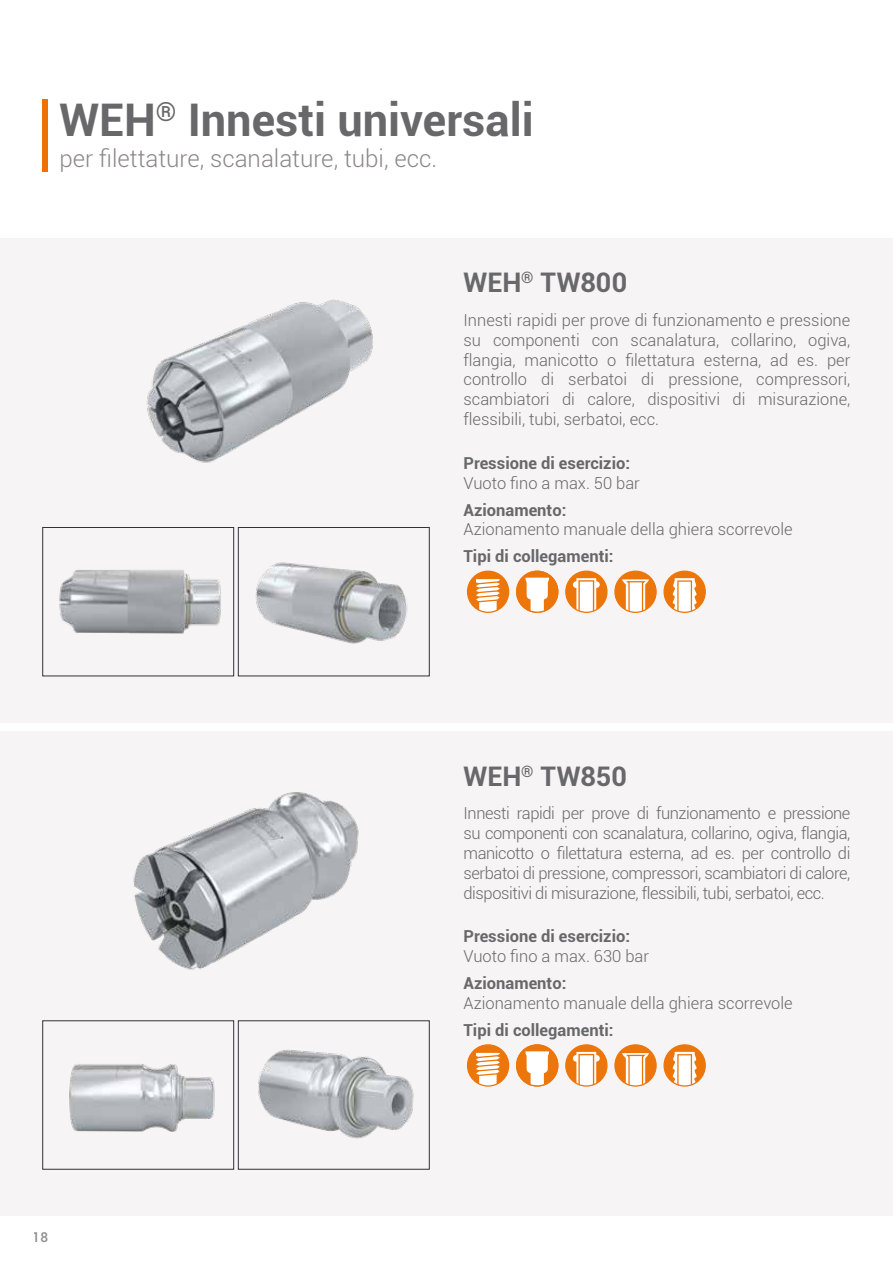
<style>
.page{position:relative;width:893px;height:1263px;background:#fff}
.page>*{position:absolute;margin:0;border:0;box-sizing:border-box;transform-origin:0 0}
.t1{font:700 45px "Roboto";color:#68686a}
.t2{font:700 27px "Roboto";color:#68686a}
.t3{font:300 24px "Roboto";color:#8b8788}
.t4{font:300 16.5px/19.8px "Roboto";color:#68686a;text-align:justify}
.t5{font:700 16.5px "Roboto";color:#68686a}
.t6{font:500 13.5px "Roboto";color:#68686a}
</style>
<div class="page">
<div style="left:0;top:238px;width:893px;height:485px;background:#f6f4f4"></div>
<div style="left:0;top:731px;width:893px;height:485px;background:#f6f4f4"></div>
<div style="left:43px;top:99px;width:5px;height:73px;background:#ee7203"></div>
<img style="left:147px;top:299px;width:226px;height:164px">
<img style="left:59px;top:570px;width:162px;height:64px">
<div style="left:43px;top:527px;width:191px;height:149px;border:1px solid #323237"></div>
<img style="left:255px;top:562px;width:153px;height:82px">
<div style="left:238px;top:527px;width:191px;height:149px;border:1px solid #323237"></div>
<img style="left:133px;top:792px;width:226px;height:178px">
<img style="left:69px;top:1064px;width:146px;height:68px">
<div style="left:43px;top:1020px;width:191px;height:149px;border:1px solid #323237"></div>
<img style="left:258px;top:1049px;width:156px;height:90px">
<div style="left:238px;top:1020px;width:191px;height:149px;border:1px solid #323237"></div>
<div style="left:467px;top:571px;width:42px;height:41px;background:#ed760a;border-radius:50%"></div>
<svg style="left:472px;top:577px;width:32px;height:35px"></svg>
<div style="left:467px;top:571px;width:42px;height:42px;border:1px solid #ed760a;border-radius:50%"></div>
<div style="left:517px;top:571px;width:41px;height:41px;background:#ed760a;border-radius:50%"></div>
<svg style="left:525px;top:577px;width:24px;height:35px"></svg>
<div style="left:516px;top:571px;width:42px;height:42px;border:1px solid #ed760a;border-radius:50%"></div>
<div style="left:615px;top:571px;width:41px;height:41px;background:#ed760a;border-radius:50%"></div>
<svg style="left:622px;top:579px;width:27px;height:33px"></svg>
<div style="left:614px;top:571px;width:43px;height:42px;border:1px solid #ed760a;border-radius:50%"></div>
<svg style="left:566px;top:571px;width:41px;height:41px"></svg>
<div style="left:573px;top:581px;width:27px;height:7px;background:#fff;border-radius:4px"></div>
<svg style="left:578px;top:580px;width:16px;height:32px"></svg>
<div style="left:565px;top:571px;width:43px;height:42px;border:1px solid #ed760a;border-radius:50%"></div>
<div style="left:664px;top:571px;width:41px;height:41px;background:#ed760a;border-radius:50%"></div>
<svg style="left:672px;top:578px;width:25px;height:34px"></svg>
<div style="left:663px;top:571px;width:43px;height:42px;border:1px solid #ed760a;border-radius:50%"></div>
<div style="left:467px;top:1045px;width:42px;height:41px;background:#ed760a;border-radius:50%"></div>
<svg style="left:472px;top:1051px;width:32px;height:34px"></svg>
<div style="left:467px;top:1044px;width:42px;height:43px;border:1px solid #ed760a;border-radius:50%"></div>
<div style="left:517px;top:1045px;width:41px;height:41px;background:#ed760a;border-radius:50%"></div>
<div style="left:516px;top:1044px;width:42px;height:43px;border:1px solid #ed760a;border-radius:50%"></div>
<svg style="left:525px;top:1051px;width:24px;height:35px"></svg>
<div style="left:516px;top:1044px;width:42px;height:42px;border:1px solid #ed760a;border-radius:50%"></div>
<div style="left:615px;top:1045px;width:41px;height:41px;background:#ed760a;border-radius:50%"></div>
<svg style="left:622px;top:1053px;width:27px;height:33px"></svg>
<div style="left:614px;top:1044px;width:43px;height:43px;border:1px solid #ed760a;border-radius:50%"></div>
<svg style="left:566px;top:1045px;width:41px;height:41px"></svg>
<div style="left:573px;top:1055px;width:27px;height:7px;background:#fff;border-radius:4px"></div>
<svg style="left:578px;top:1054px;width:16px;height:32px"></svg>
<div style="left:565px;top:1044px;width:43px;height:43px;border:1px solid #ed760a;border-radius:50%"></div>
<div style="left:664px;top:1045px;width:41px;height:41px;background:#ed760a;border-radius:50%"></div>
<svg style="left:672px;top:1052px;width:25px;height:34px"></svg>
<div style="left:663px;top:1044px;width:43px;height:43px;border:1px solid #ed760a;border-radius:50%"></div>
<h1 class="t1" style="left:60px;top:88px;width:476px">WEH<sup>®</sup> Innesti universali</h1>
<h3 class="t3" style="left:60px;top:142px;width:379px">per filettature, scanalature, tubi, ecc.</h3>
<h2 class="t2" style="left:463px;top:264px;width:165px">WEH<sup>®</sup> TW800</h2>
<p class="t4" style="left:463px;top:310px;width:388px">Innesti rapidi per prove di funzionamento e pressione su componenti con scanalatura, collarino, ogiva, flangia, manicotto o filettatura esterna, ad es. per controllo di serbatoi di pressione, compressori, scambiatori di calore, dispositivi di misurazione, flessibili, tubi, serbatoi, ecc.</p>
<p class="t5" style="left:463px;top:451px;width:168px">Pressione di esercizio:</p>
<p class="t4" style="left:463px;top:472px;width:178px">Vuoto fino a max. 50 bar</p>
<p class="t5" style="left:463px;top:498px;width:104px">Azionamento:</p>
<p class="t4" style="left:463px;top:519px;width:331px">Azionamento manuale della ghiera scorrevole</p>
<p class="t5" style="left:463px;top:545px;width:151px">Tipi di collegamenti:</p>
<p class="t6" style="left:33px;top:1228px;width:17px">18</p>
<h2 class="t2" style="left:463px;top:757px;width:165px">WEH<sup>®</sup> TW850</h2>
<p class="t4" style="left:463px;top:803px;width:388px">Innesti rapidi per prove di funzionamento e pressione su componenti con scanalatura, collarino, ogiva, flangia, manicotto o filettatura esterna, ad es. per controllo di serbatoi di pressione, compressori, scambiatori di calore, dispositivi di misurazione, flessibili, tubi, serbatoi, ecc.</p>
<p class="t5" style="left:463px;top:925px;width:168px">Pressione di esercizio:</p>
<p class="t4" style="left:463px;top:946px;width:187px">Vuoto fino a max. 630 bar</p>
<p class="t5" style="left:463px;top:971px;width:104px">Azionamento:</p>
<p class="t4" style="left:463px;top:992px;width:331px">Azionamento manuale della ghiera scorrevole</p>
<p class="t5" style="left:463px;top:1018px;width:151px">Tipi di collegamenti:</p>
</div>
